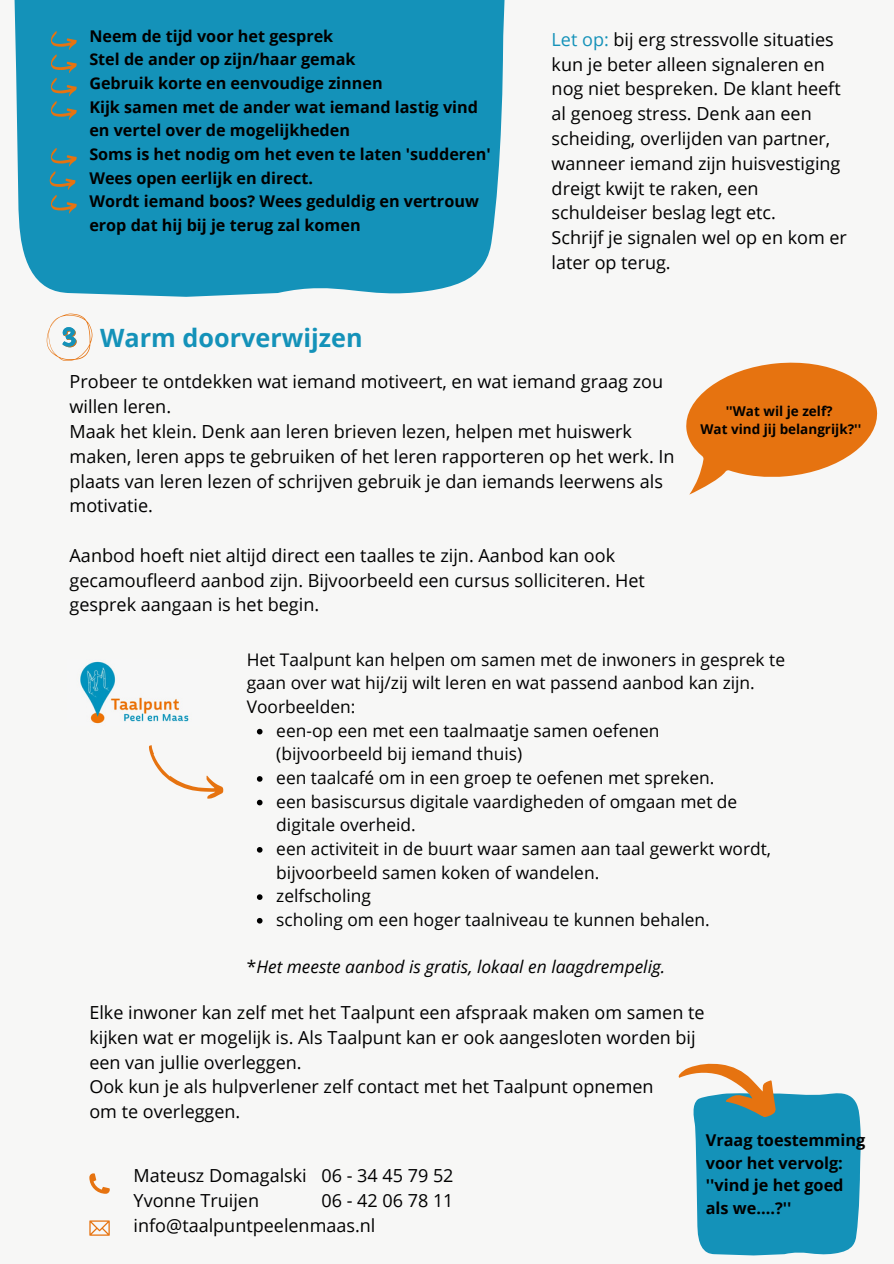
<style>
.page{position:relative;width:894px;height:1264px;background:#fff}
.page>*{position:absolute;margin:0;border:0;box-sizing:border-box;transform-origin:0 0}
.t1{font:700 25.2px "Open Sans";color:#1492b9}
.t2{font:18px/24.8px "Open Sans";color:#000}
.t3{font:17.4px/23.7px "Open Sans";color:#000}
.t4{font:italic 17.4px "Open Sans";color:#000}
.t5{font:700 16.35px/22.5px "Open Sans";color:#000}
.t6{font:700 16.2px/23.7px "Open Sans";color:#000}
.t7{font:700 13.5px "Open Sans";color:#000}
.s1{color:#1492b9}
.s2{font-style:normal}
</style>
<div class="page">
<div style="left:0;top:0;width:893px;height:1263px;background:#f7f7f6"></div>
<svg style="left:89px;top:1220px;width:21px;height:15px"></svg>
<img style="left:80px;top:661px;width:109px;height:63px">
<svg style="left:47px;top:313px;width:45px;height:48px"></svg>
<div style="left:14px;top:0;width:491px;height:297px;background:#1492b9"></div>
<svg style="left:686px;top:362px;width:192px;height:132px"></svg>
<svg style="left:678px;top:1063px;width:183px;height:192px"></svg>
<svg style="left:149px;top:745px;width:75px;height:54px"></svg>
<svg style="left:89px;top:1173px;width:21px;height:20px"></svg>
<svg style="left:257px;top:728px;width:5px;height:6px"></svg>
<svg style="left:257px;top:776px;width:5px;height:5px"></svg>
<svg style="left:257px;top:799px;width:5px;height:6px"></svg>
<svg style="left:257px;top:847px;width:5px;height:5px"></svg>
<svg style="left:257px;top:894px;width:5px;height:5px"></svg>
<svg style="left:257px;top:918px;width:5px;height:5px"></svg>
<svg style="left:51px;top:31px;width:26px;height:89px"></svg>
<svg style="left:49px;top:148px;width:28px;height:66px"></svg>
<p class="t6" style="left:89px;top:24px;width:403px">Neem de tijd voor het gesprek<br>Stel de ander op zijn/haar gemak<br>Gebruik korte en eenvoudige zinnen<br>Kijk samen met de ander wat iemand lastig vind en vertel over de mogelijkheden<br>Soms is het nodig om het even te laten 'sudderen' Wees open eerlijk en direct.<br>Wordt iemand boos? Wees geduldig en vertrouw erop dat hij bij je terug zal komen</p>
<p class="t2" style="left:551px;top:27px;width:297px"><span class="s1">Let op:</span> bij erg stressvolle situaties kun je beter alleen signaleren en nog niet bespreken. De klant heeft al genoeg stress. Denk aan een scheiding, overlijden van partner, wanneer iemand zijn huisvestiging dreigt kwijt te raken, een schuldeiser beslag legt etc.<br>Schrijf je signalen wel op en kom er later op terug.</p>
<p class="t1" style="left:100px;top:320px;width:264px">Warm doorverwijzen</p>
<p class="t2" style="left:70px;top:369px;width:606px">Probeer te ontdekken wat iemand motiveert, en wat iemand graag zou willen leren.<br>Maak het klein. Denk aan leren brieven lezen, helpen met huiswerk maken, leren apps te gebruiken of het leren rapporteren op het werk. In plaats van leren lezen of schrijven gebruik je dan iemands leerwens als motivatie.</p>
<p class="t2" style="left:70px;top:542px;width:576px">Aanbod hoeft niet altijd direct een taalles te zijn. Aanbod kan ook gecamoufleerd aanbod zijn. Bijvoorbeeld een cursus solliciteren. Het gesprek aangaan is het begin.</p>
<p class="t7" style="left:725px;top:402px;width:108px">''Wat wil je zelf?</p>
<p class="t7" style="left:700px;top:420px;width:162px">Wat vind jij belangrijk?''</p>
<h3 class="t3" style="left:247px;top:647px;width:539px">Het Taalpunt kan helpen om samen met de inwoners in gesprek te gaan over wat hij/zij wilt leren en wat passend aanbod kan zijn.<br>Voorbeelden:</h3>
<p class="t3" style="left:276px;top:718px;width:384px">een-op een met een taalmaatje samen oefenen (bijvoorbeeld bij iemand thuis)</p>
<p class="t3" style="left:276px;top:765px;width:439px">een taalcafé om in een groep te oefenen met spreken.</p>
<h1 class="t3" style="left:276px;top:789px;width:462px">een basiscursus digitale vaardigheden of omgaan met de digitale overheid.</h1>
<p class="t3" style="left:276px;top:836px;width:496px">een activiteit in de buurt waar samen aan taal gewerkt wordt, bijvoorbeeld samen koken of wandelen.</p>
<p class="t3" style="left:276px;top:883px;width:96px">zelfscholing</p>
<p class="t3" style="left:276px;top:907px;width:435px">scholing om een hoger taalniveau te kunnen behalen.</p>
<h3 class="t4" style="left:247px;top:954px;width:420px"><span class="s2">*</span>Het meeste aanbod is gratis, lokaal en laagdrempelig.</h3>
<h3 class="t2" style="left:89px;top:999px;width:616px">Elke inwoner kan zelf met het Taalpunt een afspraak maken om samen te kijken wat er mogelijk is. Als Taalpunt kan er ook aangesloten worden bij een van jullie overleggen.<br>Ook kun je als hulpverlener zelf contact met het Taalpunt opnemen<br>om te overleggen.</h3>
<p class="t2" style="left:134px;top:1162px;width:243px">Mateusz Domagalski<br>Yvonne Truijen info@taalpuntpeelenmaas.nl</p>
<p class="t2" style="left:321px;top:1162px;width:133px">06 - 34 45 79 52<br>06 - 42 06 78 11</p>
<h4 class="t5" style="left:705px;top:1128px;width:161px">Vraag toestemming voor het vervolg: ''vind je het goed als we....?''</h4>
</div>
